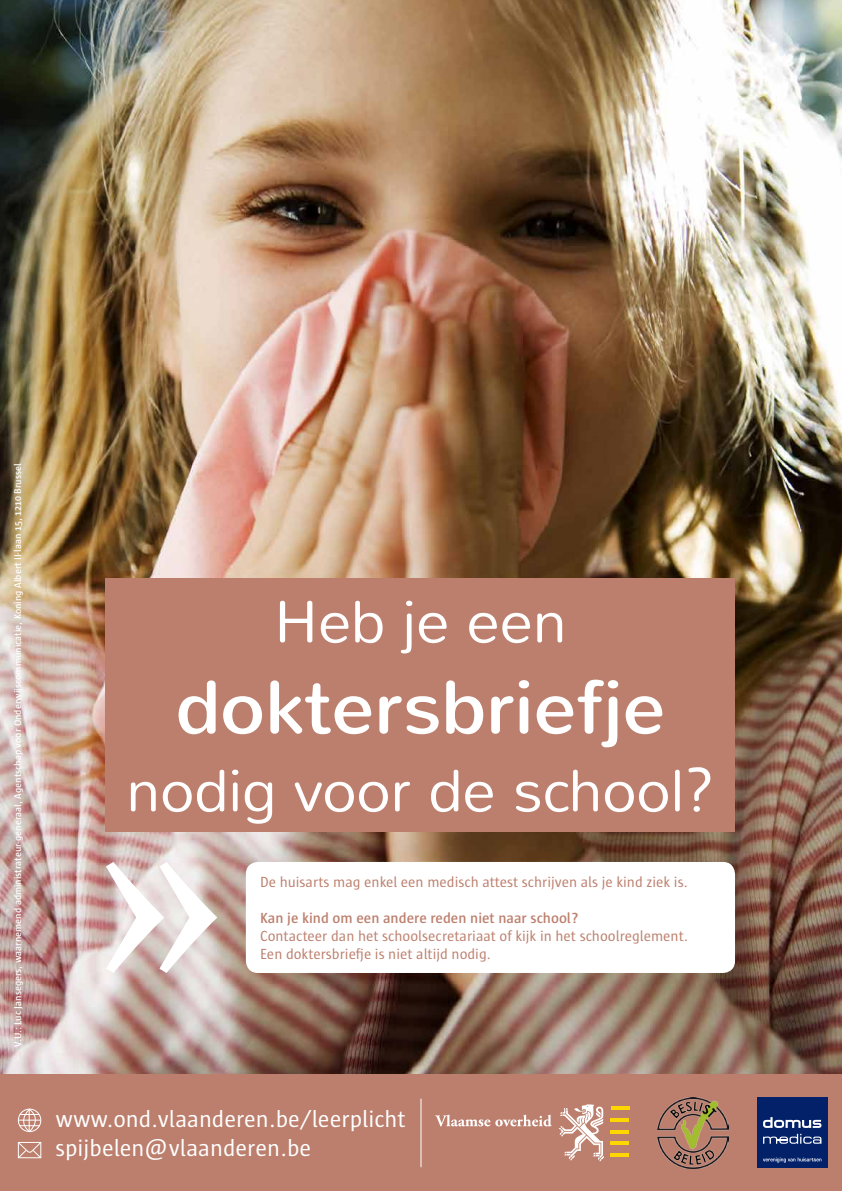
<style>
.page{position:relative;width:842px;height:1191px;background:#fff}
.page>*{position:absolute;margin:0;border:0;box-sizing:border-box;transform-origin:0 0}
.t1{font:76px "Nunito";color:#fff}
.t2{font:300 60px "Nunito";color:#fff}
.t3{font:24px/28.8px "Sun OT";color:#fff}
.t4{font:15px/18px "Sun OT";color:#bc7f6d}
.t5{font:600 15px "Sun OT";color:#bc7f6d}
.t6{font:600 10px "Sun OT";color:#fff}
</style>
<div class="page">
<img style="left:0;top:0;width:842px;height:1075px">
<div style="left:0;top:1075px;width:842px;height:116px;background:#bc7f6d"></div>
<div style="left:106px;top:578px;width:629px;height:254px;background:#bc7f6d"></div>
<div style="left:246px;top:862px;width:489px;height:111px;background:#fff;border-radius:12px"></div>
<svg style="left:106px;top:862px;width:111px;height:111px"></svg>
<div style="left:757px;top:1097px;width:71px;height:71px;background:#022169"></div>
<svg style="left:763px;top:1157px;width:58px;height:5px"></svg>
<svg style="left:763px;top:1117px;width:58px;height:26px"></svg>
<svg style="left:559px;top:1104px;width:45px;height:57px"></svg>
<svg style="left:435px;top:1114px;width:117px;height:12px"></svg>
<hr style="left:611px;top:1106px;width:18px;height:3px;background:#ffd700">
<hr style="left:610px;top:1141px;width:19px;height:4px;background:#ffd700">
<hr style="left:610px;top:1118px;width:19px;height:3px;background:#ffd700">
<hr style="left:610px;top:1130px;width:19px;height:3px;background:#ffd700">
<hr style="left:610px;top:1153px;width:19px;height:3px;background:#ffd700">
<img style="left:658px;top:1097px;width:70px;height:71px">
<hr style="left:420px;top:1099px;width:1px;height:67px;background:#fff">
<svg style="left:17px;top:1142px;width:25px;height:17px"></svg>
<svg style="left:17px;top:1108px;width:25px;height:25px"></svg>
<p class="t6" style="left:12px;top:1046px;width:584px;rotate:-90deg">V.U.: Luc Jansegers, waarnemend administrateur-generaal, Agentschap voor Onderwijscommunicatie, Koning Albert II-laan 15, 1210 Brussel</p>
<h2 class="t2" style="left:274px;top:584px;width:294px">Heb je een</h2>
<h1 class="t1" style="left:175px;top:658px;width:491px">doktersbriefje</h1>
<h2 class="t2" style="left:126px;top:753px;width:590px">nodig voor de school?</h2>
<p class="t4" style="left:260px;top:872px;width:429px">De huisarts mag enkel een medisch attest schrijven als je kind ziek is.</p>
<p class="t5" style="left:260px;top:909px;width:320px">Kan je kind om een andere reden niet naar school?</p>
<p class="t4" style="left:260px;top:926px;width:430px">Contacteer dan het schoolsecretariaat of kijk in het schoolreglement.<br>Een doktersbriefje is niet altijd nodig.</p>
<h3 class="t3" style="left:56px;top:1104px;width:352px">www.ond.vlaanderen.be/leerplicht spijbelen@vlaanderen.be</h3>
</div>
